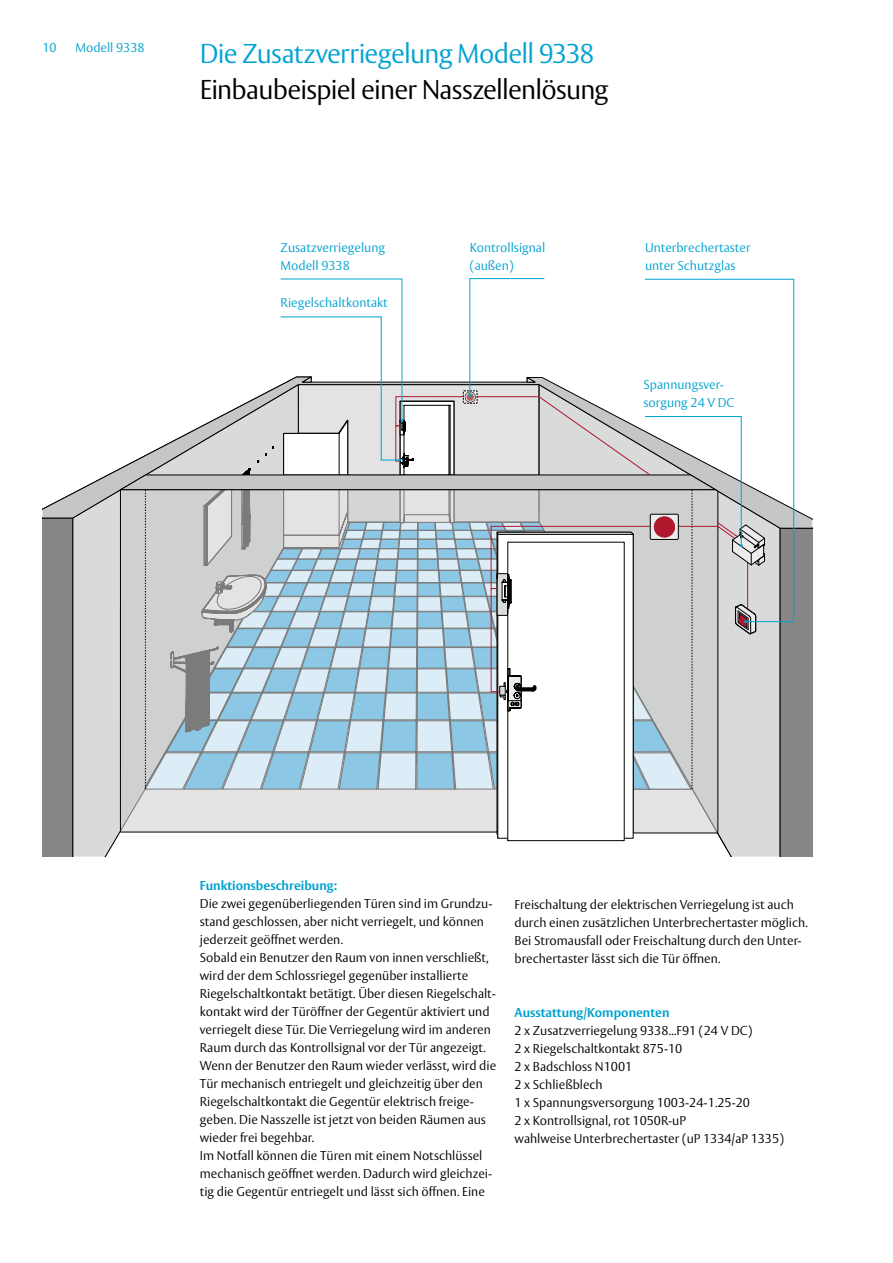
<style>
.page{position:relative;width:893px;height:1263px;background:#fff}
.page>*{position:absolute;margin:0;border:0;box-sizing:border-box;transform-origin:0 0}
.t1{font:300 27px "ASSA Vesta";letter-spacing:-.03em;color:#000}
.t2{font:300 27px "ASSA Vesta";letter-spacing:-.03em;color:#00a3d1}
.t3{font:300 12.75px/18px "ASSA Vesta";color:#000}
.t4{font:300 12.75px/18px "ASSA Vesta";color:#00a3d1}
.t5{font:700 12.75px "ASSA Vesta";color:#00a3d1}
</style>
<div class="page">
<svg style="left:43px;top:529px;width:769px;height:327px"></svg>
<svg style="left:43px;top:377px;width:769px;height:152px"></svg>
<svg style="left:765px;top:278px;width:29px;height:344px"></svg>
<svg style="left:119px;top:278px;width:646px;height:560px"></svg>
<p class="t4" style="left:43px;top:40px;width:16px">10</p>
<p class="t4" style="left:75px;top:40px;width:71px">Modell 9338</p>
<h1 class="t2" style="left:200px;top:38px;width:396px">Die Zusatzverriegelung Modell 9338</h1>
<h1 class="t1" style="left:200px;top:74px;width:410px">Einbaubeispiel einer Nasszellenlösung</h1>
<p class="t4" style="left:281px;top:239px;width:106px">Zusatzverriegelung<br>Modell 9338</p>
<p class="t4" style="left:281px;top:294px;width:109px">Riegelschaltkontakt</p>
<p class="t4" style="left:470px;top:239px;width:77px">Kontrollsignal (außen)</p>
<p class="t4" style="left:645px;top:239px;width:107px">Unterbrechertaster unter Schutzglas</p>
<p class="t4" style="left:643px;top:377px;width:92px">Spannungsver&shy;sorgung 24 V DC</p>
<p class="t5" style="left:200px;top:878px;width:139px">Funktionsbeschreibung:</p>
<p class="t3" style="left:200px;top:895px;width:298px">Die zwei gegenüberliegenden Türen sind im Grundzu&shy;stand geschlossen, aber nicht verriegelt, und können jederzeit geöffnet werden.<br>Sobald ein Benutzer den Raum von innen verschließt, wird der dem Schlossriegel gegenüber installierte Riegelschaltkontakt betätigt. Über diesen Riegelschalt&shy;kontakt wird der Türöffner der Gegentür aktiviert und verriegelt diese Tür. Die Verriegelung wird im anderen Raum durch das Kontrollsignal vor der Tür angezeigt.<br>Wenn der Benutzer den Raum wieder verlässt, wird die Tür mechanisch entriegelt und gleichzeitig über den Riegelschaltkontakt die Gegentür elektrisch freige&shy;geben. Die Nasszelle ist jetzt von beiden Räumen aus wieder frei begehbar.<br>Im Notfall können die Türen mit einem Notschlüssel mechanisch geöffnet werden. Dadurch wird gleichzei&shy;tig die Gegentür entriegelt und lässt sich öffnen. Eine</p>
<p class="t3" style="left:514px;top:896px;width:295px">Freischaltung der elektrischen Verriegelung ist auch durch einen zusätzlichen Unterbrechertaster möglich.<br>Bei Stromausfall oder Freischaltung durch den Unter&shy;brechertaster lässt sich die Tür öffnen.</p>
<p class="t5" style="left:514px;top:1005px;width:156px">Ausstattung/Komponenten</p>
<p class="t3" style="left:514px;top:1022px;width:271px">2 x Zusatzverriegelung 9338...F91 (24 V DC)<br>2 x Riegelschaltkontakt 875-10<br>2 x Badschloss N1001<br>2 x Schließblech<br>1 x Spannungsversorgung 1003-24-1.25-20<br>2 x Kontrollsignal, rot 1050R-uP<br>wahlweise Unterbrechertaster (uP 1334/aP 1335)</p>
</div>
